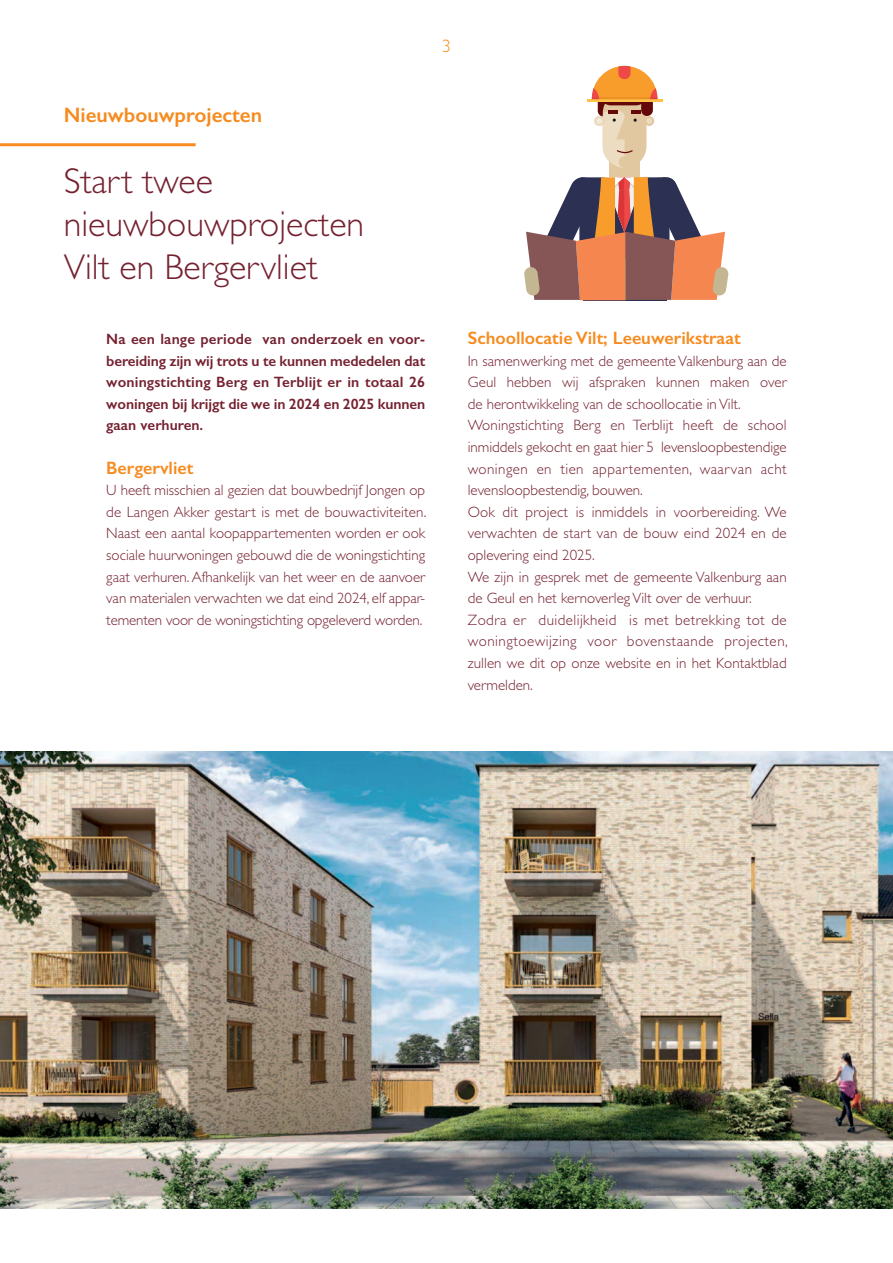
<style>
.page{position:relative;width:893px;height:1263px;background:#fff}
.page>*{position:absolute;margin:0;border:0;box-sizing:border-box;transform-origin:0 0}
.t1{font:300 36px/43.2px "Gill Sans";color:#752130}
.t2{font:600 21px "Gill Sans";color:#f68b1f}
.t3{font:600 18px "Gill Sans";color:#f68b1f}
.t4{font:300 18px "Gill Sans";color:#f68b1f}
.t5{font:300 15px/21.6px "Gill Sans";letter-spacing:.005em;color:#752130;text-align:justify}
.t6{font:600 15px/21.6px "Gill Sans";letter-spacing:-.005em;color:#752130;text-align:justify}
</style>
<div class="page">
<hr style="left:0;top:143px;width:196px;height:3px;background:#f68b1f">
<img style="left:0;top:752px;width:893px;height:456px">
<div style="left:609px;top:158px;width:31px;height:19px;background:#e2c8a0"></div>
<div style="left:598px;top:93px;width:11px;height:24px;background:#640809;border-radius:6px"></div>
<div style="left:603px;top:91px;width:43px;height:77px;background:#e2c8a0;border-radius:22px"></div>
<hr style="left:631px;top:110px;width:10px;height:4px;background:#640809">
<div style="left:641px;top:93px;width:12px;height:23px;background:#640809;border-radius:6px"></div>
<div style="left:644px;top:116px;width:10px;height:10px;background:#e2c8a0;border-radius:50%"></div>
<svg style="left:646px;top:118px;width:6px;height:6px"></svg>
<hr style="left:608px;top:110px;width:10px;height:4px;background:#640809">
<svg style="left:594px;top:111px;width:43px;height:57px"></svg>
<div style="left:619px;top:156px;width:11px;height:12px;background:#e2c8a0;border-radius:50%"></div>
<hr style="left:587px;top:99px;width:75px;height:3px;background:#fec14a">
<svg style="left:592px;top:66px;width:65px;height:39px"></svg>
<svg style="left:524px;top:177px;width:204px;height:123px"></svg>
<p class="t4" style="left:442px;top:35px;width:10px">3</p>
<h2 class="t2" style="left:64px;top:102px;width:200px">Nieuwbouwprojecten</h2>
<h1 class="t1" style="left:64px;top:159px;width:302px">Start twee nieuwbouwprojecten<br>Vilt en Bergervliet</h1>
<p class="t6" style="left:106px;top:328px;width:320px">Na een lange periode van onderzoek en voor&shy;bereiding zijn wij trots u te kunnen mededelen dat woningstichting Berg en Terblijt er in totaal 26 woningen bij krijgt die we in 2024 en 2025 kunnen gaan verhuren.</p>
<p class="t3" style="left:106px;top:457px;width:89px">Bergervliet</p>
<p class="t5" style="left:106px;top:479px;width:322px">U heeft misschien al gezien dat bouwbedrijf Jongen op de Langen Akker gestart is met de bouwactiviteiten.<br>Naast een aantal koopappartementen worden er ook sociale huurwoningen gebouwd die de woningstichting gaat verhuren.Afhankelijk van het weer en de aanvoer van materialen verwachten we dat eind 2024, elf appar&shy;tementen voor de woningstichting opgeleverd worden.</p>
<p class="t3" style="left:468px;top:327px;width:274px">Schoollocatie Vilt; Leeuwerikstraat</p>
<p class="t5" style="left:468px;top:350px;width:322px;text-align:left">In samenwerking met de gemeenteValkenburg aan de Geul hebben wij afspraken kunnen maken over de herontwikkeling van de schoollocatie inVilt.<br>Woningstichting Berg en Terblijt heeft de school inmiddels gekocht en gaat hier 5 levensloopbestendige woningen en tien appartementen, waarvan acht levensloopbestendig, bouwen.<br>Ook dit project is inmiddels in voorbereiding. We verwachten de start van de bouw eind 2024 en de oplevering eind 2025.<br>We zijn in gesprek met de gemeente Valkenburg aan de Geul en het kernoverlegVilt over de verhuur.<br>Zodra er duidelijkheid is met betrekking tot de woningtoewijzing voor bovenstaande projecten, zullen we dit op onze website en in het Kontaktblad vermelden.</p>
</div>
